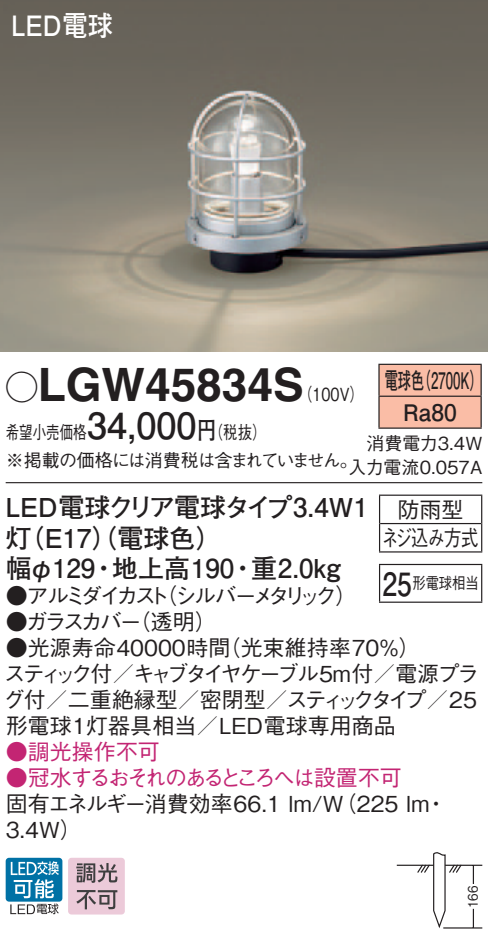
<style>
.page{position:relative;width:488px;height:940px;background:#fff}
.page>*{position:absolute;margin:0;border:0;box-sizing:border-box;transform-origin:0 0}
.t1{font:700 46px "Helvetica LT Std";color:#231f20}
.t2{font:700 36px "Futo Go B101 Pro";color:#231f20}
.t3{font:700 32px "Futo Go B101 Pro";color:#231f20;scale:.83 1}
.t4{font:700 28px "Futo Go B101 Pro";color:#fff;scale:.9 1}
.t5{font:700 26px "Futo Go B101 Pro";color:#231f20}
.t6{font:700 22.8px/32px "Futo Go B101 Pro";color:#231f20;scale:.58 1}
.t7{font:500 22px/26px "Gothic BBB Pro";color:#231f20}
.t8{font:500 22px "Gothic BBB Pro";letter-spacing:-.12em;color:#c32573}
.t9{font:500 22px/26px "Gothic BBB Pro";letter-spacing:-.18em;color:#231f20}
.t10{font:500 22px "Gothic BBB Pro";letter-spacing:-.24em;color:#231f20}
.t11{font:500 22px/28.4px "Gothic BBB Pro";letter-spacing:-.045em;color:#231f20;text-align:center}
.t12{font:500 22px "Gothic BBB Pro";letter-spacing:-.075em;color:#c32573}
.t13{font:500 18px/28px "Gothic BBB Pro";letter-spacing:-.04em;color:#231f20;scale:.75 1}
.t14{font:500 18px/24px "Gothic BBB Pro";color:#231f20;text-align:right}
.t15{font:500 18px "Gothic BBB Pro";color:#231f20;scale:.8 1}
.t16{font:500 16px "Gothic BBB Pro";color:#231f20;scale:.83 1}
.t17{font:500 13.2px "Gothic BBB Pro";color:#231f20;scale:.9 1}
.s1{font-family:"Ford Classification 1";font-weight:400;font-size:32px}
.s2{font-family:"Futo Go B101 Pro";font-weight:700;font-size:24px}
</style>
<div class="page">
<svg style="left:416px;top:852px;width:46px;height:76px"></svg>
<hr style="left:396px;top:864px;width:37px;height:1px;background:#231f20">
<hr style="left:445px;top:864px;width:37px;height:1px;background:#231f20">
<hr style="left:443px;top:926px;width:39px;height:2px;background:#231f20">
<svg style="left:472px;top:908px;width:2px;height:19px"></svg>
<svg style="left:472px;top:865px;width:2px;height:18px"></svg>
<img style="left:0;top:0;width:488px;height:351px">
<div style="left:6px;top:857px;width:56px;height:44px;background:#0071a5;border-radius:3px"></div>
<svg style="left:10px;top:861px;width:49px;height:52px"></svg>
<svg style="left:68px;top:857px;width:57px;height:57px"></svg>
<hr style="left:6px;top:482px;width:476px;height:1px;background:#231f20">
<div style="left:379px;top:365px;width:101px;height:62px;background:#fabda6"></div>
<hr style="left:378px;top:363px;width:103px;height:2px;background:#231f20">
<hr style="left:378px;top:365px;width:1px;height:30px;background:#231f20">
<hr style="left:480px;top:365px;width:1px;height:30px;background:#231f20">
<hr style="left:378px;top:395px;width:103px;height:2px;background:#231f20">
<hr style="left:378px;top:396px;width:1px;height:31px;background:#231f20">
<hr style="left:480px;top:396px;width:1px;height:31px;background:#231f20">
<hr style="left:378px;top:427px;width:103px;height:1px;background:#231f20">
<svg style="left:379px;top:495px;width:1px;height:56px"></svg>
<hr style="left:379px;top:494px;width:103px;height:1px;background:#231f20">
<svg style="left:481px;top:495px;width:1px;height:56px"></svg>
<hr style="left:380px;top:522px;width:101px;height:2px;background:#231f20">
<hr style="left:379px;top:551px;width:103px;height:1px;background:#231f20">
<hr style="left:379px;top:565px;width:1px;height:36px;background:#231f20">
<hr style="left:379px;top:563px;width:103px;height:2px;background:#231f20">
<hr style="left:481px;top:565px;width:1px;height:36px;background:#231f20">
<hr style="left:379px;top:601px;width:103px;height:1px;background:#231f20">
<p class="t4" style="left:11px;top:3px;width:114px">LED電球</p>
<h1 class="t1" style="left:6px;top:357px;width:299px"><span class="s1">A</span>LGW45834S</h1>
<p class="t15" style="left:197px;top:417px;width:88px">（<span class="s2">円</span>税抜(</p>
<p class="t6" style="left:417px;top:361px;width:115px">（2700 (K</p>
<p class="t6" style="left:403px;top:361px;width:94px;text-indent:-19px">電球色<br>Ra80</p>
<p class="t15" style="left:298px;top:380px;width:84px">（100 (V</p>
<h2 class="t2" style="left:87px;top:396px;width:111px">34,000</h2>
<p class="t13" style="left:6px;top:416px;width:471px">希望小売価格<br>※掲載の価格には消費税は含まれていません。</p>
<p class="t5" style="left:6px;top:486px;width:363px">LED電球クリア電球タイプ3.4W1</p>
<p class="t5" style="left:6px;top:516px;width:218px">（灯 E17（）電球色(</p>
<p class="t5" style="left:251px;top:546px;width:91px">重2.0kg</p>
<p class="t14" style="left:348px;top:429px;width:135px">消費電力3.4W入力電流0.057A</p>
<p class="t11" style="left:381px;top:492px;width:98px">防雨型<br>ネジ込み方式</p>
<p class="t16" style="left:412px;top:570px;width:81px">形電球相当</p>
<p class="t5" style="left:6px;top:546px;width:91px">幅φ129</p>
<p class="t5" style="left:112px;top:546px;width:124px">地上高190</p>
<p class="t5" style="left:91px;top:546px;width:27px">・</p>
<p class="t5" style="left:230px;top:546px;width:27px">・</p>
<h3 class="t3" style="left:382px;top:557px;width:37px">25</h3>
<p class="t10" style="left:155px;top:578px;width:203px">（シルバーメタリック(</p>
<p class="t9" style="left:129px;top:580px;width:89px;text-indent:-123px">●アルミダイカスト<br>（透明(</p>
<p class="t7" style="left:6px;top:606px;width:138px">●ガラスカバー</p>
<p class="t7" style="left:219px;top:632px;width:203px">（光束維持率70％(</p>
<p class="t7" style="left:3px;top:632px;width:477px">●光源寿命40000時間<br>スティック付／キャブタイヤケーブル5m付／電源プラグ付／二重絶縁型／密閉型／スティックタイプ／25形電球1灯器具相当／LED電球専用商品</p>
<p class="t12" style="left:6px;top:734px;width:155px">●調光操作不可</p>
<p class="t8" style="left:6px;top:760px;width:397px">●冠水するおそれのあるところへは設置不可</p>
<p class="t7" style="left:425px;top:788px;width:23px">・</p>
<p class="t7" style="left:6px;top:788px;width:425px">固有エネルギー消費効率66.1 lm （W/ 225 lm<br>3.4W(</p>
<p class="t17" style="left:462px;top:907px;width:26px;rotate:-90deg">166</p>
</div>
